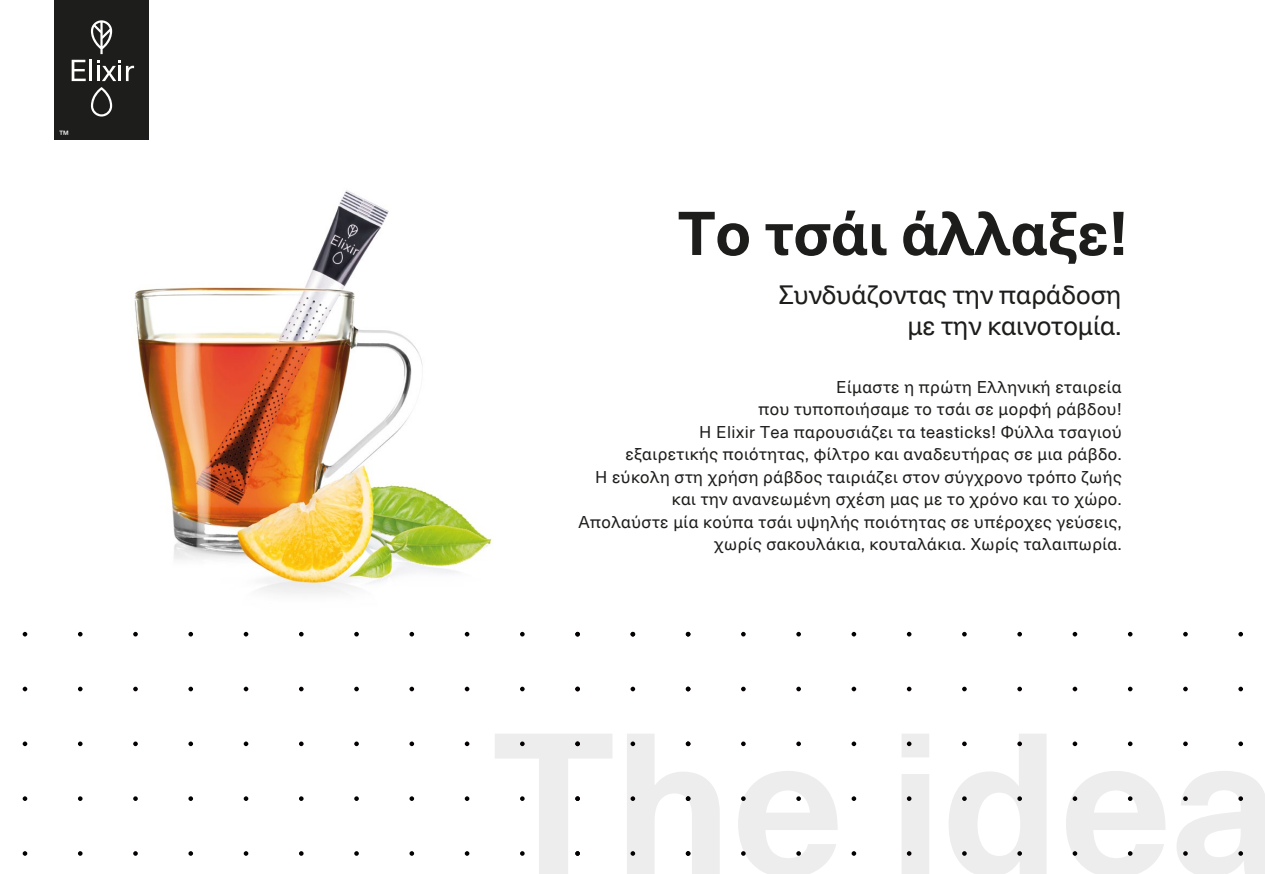
<style>
.page{position:relative;width:1265px;height:874px;background:#fff}
.page>*{position:absolute;margin:0;border:0;box-sizing:border-box;transform-origin:0 0}
.t1{font:700 60.6px "Neue Haas Unica W1 G";color:#1d1d1b}
.t2{font:25.8px/31px "Neue Haas Unica W1 G";color:#1d1d1b;text-align:right}
.t3{font:16.65px/22.5px "Neue Haas Unica W1 G";letter-spacing:.03em;color:#1d1d1b;text-align:right}
.t4{font:11.55px "Neue Haas Unica W1 G";color:#fff}
</style>
<div class="page">
<svg style="left:78px;top:686px;width:5px;height:5px"></svg>
<svg style="left:78px;top:741px;width:5px;height:4px"></svg>
<svg style="left:78px;top:796px;width:5px;height:4px"></svg>
<svg style="left:78px;top:851px;width:5px;height:4px"></svg>
<svg style="left:133px;top:686px;width:5px;height:5px"></svg>
<svg style="left:133px;top:741px;width:5px;height:4px"></svg>
<svg style="left:133px;top:796px;width:5px;height:4px"></svg>
<svg style="left:133px;top:851px;width:5px;height:4px"></svg>
<svg style="left:188px;top:686px;width:5px;height:5px"></svg>
<svg style="left:188px;top:741px;width:5px;height:4px"></svg>
<svg style="left:188px;top:796px;width:5px;height:4px"></svg>
<svg style="left:188px;top:851px;width:5px;height:4px"></svg>
<svg style="left:244px;top:686px;width:4px;height:5px"></svg>
<svg style="left:244px;top:741px;width:4px;height:4px"></svg>
<svg style="left:244px;top:796px;width:4px;height:4px"></svg>
<svg style="left:244px;top:851px;width:4px;height:4px"></svg>
<svg style="left:299px;top:686px;width:4px;height:5px"></svg>
<svg style="left:299px;top:741px;width:4px;height:4px"></svg>
<svg style="left:299px;top:796px;width:4px;height:4px"></svg>
<svg style="left:299px;top:851px;width:4px;height:4px"></svg>
<svg style="left:354px;top:686px;width:5px;height:5px"></svg>
<svg style="left:354px;top:741px;width:5px;height:4px"></svg>
<svg style="left:354px;top:796px;width:5px;height:4px"></svg>
<svg style="left:354px;top:851px;width:5px;height:4px"></svg>
<svg style="left:409px;top:686px;width:5px;height:5px"></svg>
<svg style="left:409px;top:741px;width:5px;height:4px"></svg>
<svg style="left:409px;top:796px;width:5px;height:4px"></svg>
<svg style="left:409px;top:851px;width:5px;height:4px"></svg>
<svg style="left:465px;top:686px;width:4px;height:5px"></svg>
<svg style="left:465px;top:741px;width:4px;height:4px"></svg>
<svg style="left:465px;top:796px;width:4px;height:4px"></svg>
<svg style="left:465px;top:851px;width:4px;height:4px"></svg>
<svg style="left:520px;top:631px;width:4px;height:5px"></svg>
<svg style="left:520px;top:686px;width:4px;height:5px"></svg>
<svg style="left:520px;top:741px;width:4px;height:4px"></svg>
<svg style="left:520px;top:796px;width:4px;height:4px"></svg>
<svg style="left:520px;top:851px;width:4px;height:4px"></svg>
<svg style="left:23px;top:686px;width:4px;height:5px"></svg>
<svg style="left:23px;top:741px;width:4px;height:4px"></svg>
<svg style="left:23px;top:796px;width:4px;height:4px"></svg>
<svg style="left:23px;top:851px;width:4px;height:4px"></svg>
<svg style="left:575px;top:631px;width:5px;height:5px"></svg>
<svg style="left:575px;top:686px;width:5px;height:5px"></svg>
<svg style="left:575px;top:741px;width:5px;height:4px"></svg>
<svg style="left:575px;top:796px;width:5px;height:4px"></svg>
<svg style="left:575px;top:851px;width:5px;height:4px"></svg>
<svg style="left:630px;top:686px;width:5px;height:5px"></svg>
<svg style="left:630px;top:741px;width:5px;height:4px"></svg>
<svg style="left:630px;top:796px;width:5px;height:4px"></svg>
<svg style="left:630px;top:851px;width:5px;height:4px"></svg>
<svg style="left:630px;top:631px;width:5px;height:5px"></svg>
<svg style="left:685px;top:631px;width:5px;height:5px"></svg>
<svg style="left:685px;top:686px;width:5px;height:5px"></svg>
<svg style="left:685px;top:741px;width:5px;height:4px"></svg>
<svg style="left:685px;top:796px;width:5px;height:4px"></svg>
<svg style="left:685px;top:851px;width:5px;height:4px"></svg>
<svg style="left:796px;top:631px;width:5px;height:5px"></svg>
<svg style="left:796px;top:686px;width:5px;height:5px"></svg>
<svg style="left:796px;top:741px;width:5px;height:4px"></svg>
<svg style="left:796px;top:796px;width:5px;height:4px"></svg>
<svg style="left:796px;top:851px;width:5px;height:4px"></svg>
<svg style="left:851px;top:631px;width:5px;height:5px"></svg>
<svg style="left:851px;top:686px;width:5px;height:5px"></svg>
<svg style="left:851px;top:741px;width:5px;height:4px"></svg>
<svg style="left:851px;top:796px;width:5px;height:4px"></svg>
<svg style="left:851px;top:851px;width:5px;height:4px"></svg>
<svg style="left:906px;top:631px;width:5px;height:5px"></svg>
<svg style="left:906px;top:686px;width:5px;height:5px"></svg>
<svg style="left:906px;top:741px;width:5px;height:4px"></svg>
<svg style="left:906px;top:796px;width:5px;height:4px"></svg>
<svg style="left:906px;top:851px;width:5px;height:4px"></svg>
<svg style="left:962px;top:631px;width:4px;height:5px"></svg>
<svg style="left:962px;top:686px;width:4px;height:5px"></svg>
<svg style="left:962px;top:741px;width:4px;height:4px"></svg>
<svg style="left:962px;top:796px;width:4px;height:4px"></svg>
<svg style="left:962px;top:851px;width:4px;height:4px"></svg>
<svg style="left:1017px;top:631px;width:4px;height:5px"></svg>
<svg style="left:1017px;top:686px;width:4px;height:5px"></svg>
<svg style="left:1017px;top:741px;width:4px;height:4px"></svg>
<svg style="left:1017px;top:796px;width:4px;height:4px"></svg>
<svg style="left:1017px;top:851px;width:4px;height:4px"></svg>
<svg style="left:1072px;top:631px;width:5px;height:5px"></svg>
<svg style="left:1072px;top:686px;width:5px;height:5px"></svg>
<svg style="left:1072px;top:741px;width:5px;height:4px"></svg>
<svg style="left:1072px;top:796px;width:5px;height:4px"></svg>
<svg style="left:1072px;top:851px;width:5px;height:4px"></svg>
<svg style="left:1127px;top:631px;width:5px;height:5px"></svg>
<svg style="left:1128px;top:686px;width:4px;height:5px"></svg>
<svg style="left:1127px;top:741px;width:5px;height:4px"></svg>
<svg style="left:1127px;top:796px;width:5px;height:4px"></svg>
<svg style="left:1127px;top:851px;width:5px;height:4px"></svg>
<svg style="left:1183px;top:631px;width:4px;height:5px"></svg>
<svg style="left:1183px;top:686px;width:4px;height:5px"></svg>
<svg style="left:1183px;top:741px;width:4px;height:4px"></svg>
<svg style="left:1183px;top:796px;width:4px;height:4px"></svg>
<svg style="left:1183px;top:851px;width:4px;height:4px"></svg>
<svg style="left:1238px;top:631px;width:4px;height:5px"></svg>
<svg style="left:1238px;top:686px;width:4px;height:5px"></svg>
<svg style="left:1238px;top:741px;width:4px;height:4px"></svg>
<svg style="left:1238px;top:796px;width:4px;height:4px"></svg>
<svg style="left:1238px;top:851px;width:4px;height:4px"></svg>
<svg style="left:741px;top:631px;width:4px;height:5px"></svg>
<svg style="left:741px;top:686px;width:4px;height:5px"></svg>
<svg style="left:741px;top:741px;width:4px;height:4px"></svg>
<svg style="left:741px;top:796px;width:4px;height:4px"></svg>
<svg style="left:741px;top:851px;width:4px;height:4px"></svg>
<img style="left:22px;top:190px;width:470px;height:447px">
<div style="left:55px;top:0;width:94px;height:140px;background:#1d1d1b"></div>
<svg style="left:72px;top:60px;width:14px;height:21px"></svg>
<hr style="left:90px;top:60px;width:2px;height:21px;background:#fff">
<svg style="left:97px;top:60px;width:37px;height:21px"></svg>
<svg style="left:91px;top:87px;width:21px;height:29px"></svg>
<svg style="left:91px;top:20px;width:21px;height:34px"></svg>
<p class="t4" style="left:59px;top:126px;width:11px">™</p>
<h1 class="t1" style="left:678px;top:187px;width:451px">Το τσάι άλλαξε!</h1>
<h2 class="t2" style="left:779px;top:278px;width:343px">Συνδυάζοντας την παράδοση µε την καινοτοµία.</h2>
<p class="t3" style="left:578px;top:374px;width:544px">Είµαστε η πρώτη Ελληνική εταιρεία<br>που τυποποιήσαµε το τσάι σε µορφή ράβδου!<br>Η Elixir Tea παρουσιάζει τα teasticks! Φύλλα τσαγιού<br>εξαιρετικής ποιότητας, φίλτρο και αναδευτήρας σε μια ράβδο.<br>Η εύκολη στη χρήση ράβδος ταιριάζει στον σύγχρονο τρόπο ζωής και την ανανεωμένη σχέση μας με το χρόνο και το χώρο.<br>Απολαύστε μία κούπα τσάι υψηλής ποιότητας σε υπέροχες γεύσεις, χωρίς σακουλάκια, κουταλάκια. Χωρίς ταλαιπωρία.</p>
</div>
